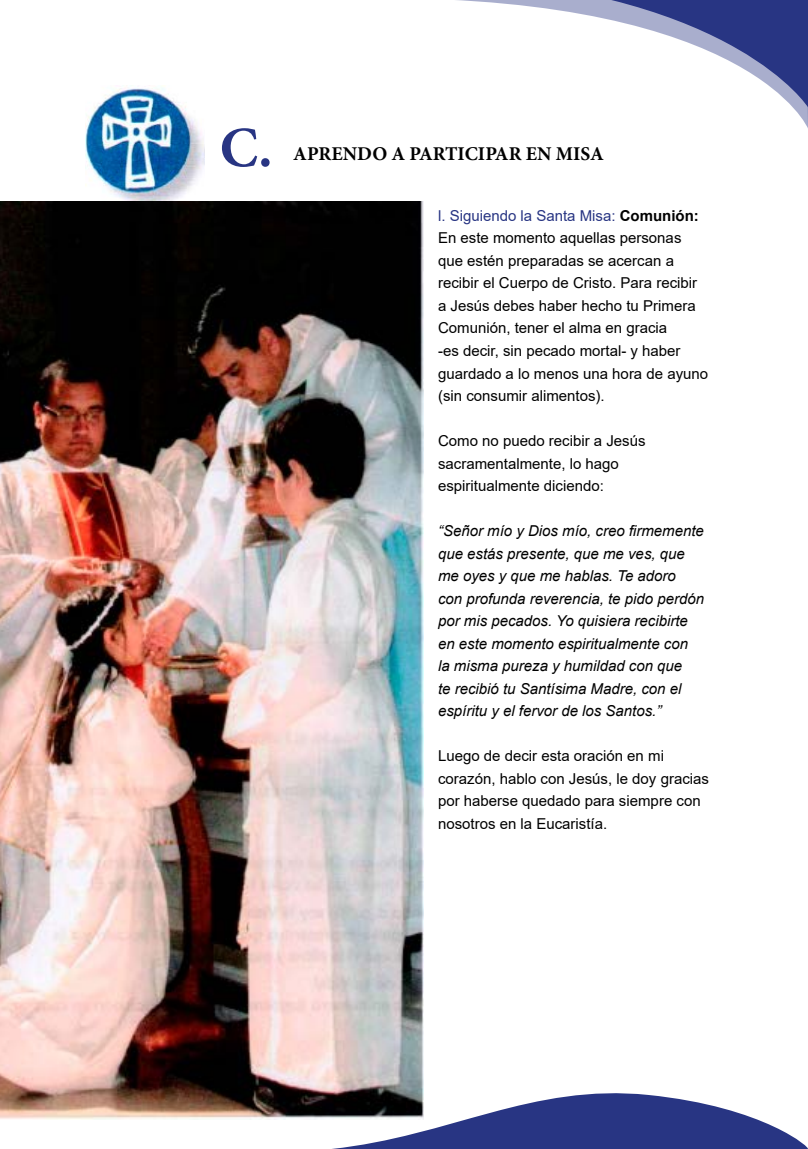
<style>
.page{position:relative;width:808px;height:1149px;background:#fff}
.page>*{position:absolute;margin:0;border:0;box-sizing:border-box;transform-origin:0 0}
.t1{font:700 57px "Minion Pro";color:#283583}
.t2{font:700 19.5px "Minion Pro";color:#000}
.t3{font:15px/22.5px "Arial";color:#000}
.t4{font:italic 15px/22.5px "Arial";color:#000}
.s1{color:#283583}
.s2{font-weight:700}
</style>
<div class="page">
<svg style="left:341px;top:1093px;width:467px;height:55px"></svg>
<svg style="left:457px;top:0;width:347px;height:121px"></svg>
<svg style="left:804px;top:0;width:4px;height:128px"></svg>
<img style="left:85px;top:85px;width:119px;height:116px">
<img style="left:0;top:201px;width:424px;height:918px">
<h1 class="t1" style="left:220px;top:108px;width:55px">C.</h1>
<h2 class="t2" style="left:293px;top:139px;width:312px">APRENDO A PARTICIPAR EN MISA</h2>
<p class="t3" style="left:438px;top:204px;width:272px"><span class="s1">l. Siguiendo la Santa Misa:</span> <span class="s2">Comunión:<br></span>En este momento aquellas personas que estén preparadas se acercan a recibir el Cuerpo de Cristo. Para recibir a Jesús debes haber hecho tu Primera Comunión, tener el alma en gracia<br>-es decir, sin pecado mortal- y haber guardado a lo menos una hora de ayuno (sin consumir alimentos).</p>
<p class="t3" style="left:438px;top:429px;width:209px">Como no puedo recibir a Jesús sacramentalmente, lo hago espiritualmente diciendo:</p>
<p class="t4" style="left:438px;top:519px;width:267px">“Señor mío y Dios mío, creo firmemente que estás presente, que me ves, que me oyes y que me hablas. Te adoro<br>con profunda reverencia, te pido perdón por mis pecados. Yo quisiera recibirte en este momento espiritualmente con<br>la misma pureza y humildad con que<br>te recibió tu Santísima Madre, con el espíritu y el fervor de los Santos.”</p>
<p class="t3" style="left:438px;top:744px;width:272px">Luego de decir esta oración en mi corazón, hablo con Jesús, le doy gracias por haberse quedado para siempre con nosotros en la Eucaristía.</p>
</div>
